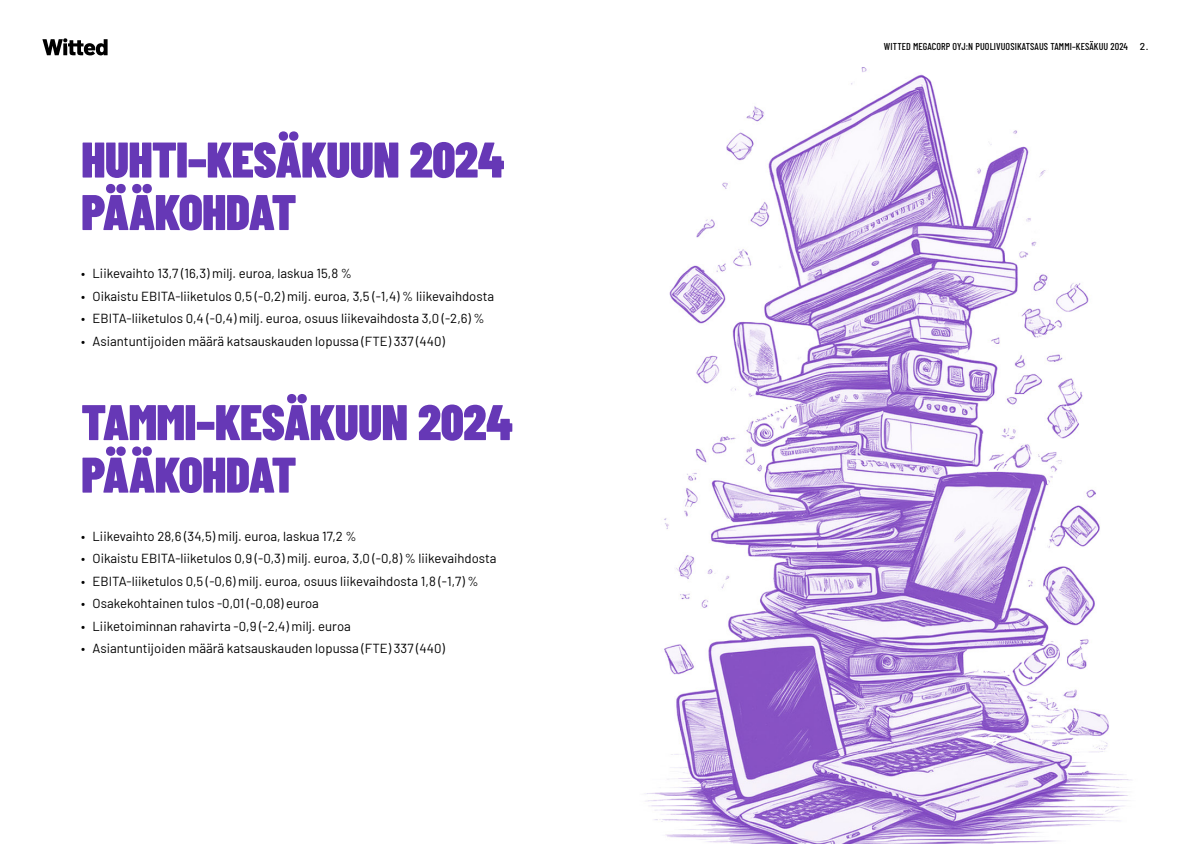
<style>
.page{position:relative;width:1188px;height:844px;background:#fff}
.page>*{position:absolute;margin:0;border:0;box-sizing:border-box;transform-origin:0 0}
.t1{font:900 50px/52.5px "Barlow Condensed";letter-spacing:-.015em;color:#6638b6}
.t2{font:13.12px "Barlow";color:#000}
.t3{font:500 10px "Barlow Condensed";letter-spacing:.01em;color:#000}
.s1{font-family:"Barlow"}
</style>
<div class="page">
<svg style="left:42px;top:38px;width:66px;height:17px"></svg>
<img style="left:47px;top:55px;width:1084px;height:789px">
<h1 class="t1" style="left:81px;top:131px;width:424px">HUHTI–KESÄKUUN 2024<br>PÄÄKOHDAT</h1>
<p class="t2" style="left:81px;top:264px;width:272px">• Liikevaihto 13,7 (16,3) milj. euroa, laskua 15,8 %</p>
<p class="t2" style="left:81px;top:286px;width:414px">• Oikaistu EBITA-liiketulos 0,5 (-0,2) milj. euroa, 3,5 (-1,4) % liikevaihdosta</p>
<p class="t2" style="left:81px;top:309px;width:405px">• EBITA-liiketulos 0,4 (-0,4) milj. euroa, osuus liikevaihdosta 3,0 (-2,6) %</p>
<p class="t2" style="left:81px;top:331px;width:365px">• Asiantuntijoiden määrä katsauskauden lopussa (FTE) 337 (440)</p>
<h1 class="t1" style="left:81px;top:394px;width:433px">TAMMI–KESÄKUUN 2024<br>PÄÄKOHDAT</h1>
<p class="t2" style="left:81px;top:526px;width:277px">• Liikevaihto 28,6 (34,5) milj. euroa, laskua 17,2 %</p>
<p class="t2" style="left:81px;top:549px;width:417px">• Oikaistu EBITA-liiketulos 0,9 (-0,3) milj. euroa, 3,0 (-0,8) % liikevaihdosta</p>
<p class="t2" style="left:81px;top:571px;width:399px">• EBITA-liiketulos 0,5 (-0,6) milj. euroa, osuus liikevaihdosta 1,8 (-1,7) %</p>
<p class="t2" style="left:81px;top:594px;width:239px">• Osakekohtainen tulos -0,01 (-0,08) euroa</p>
<p class="t2" style="left:81px;top:616px;width:271px">• Liiketoiminnan rahavirta -0,9 (-2,4) milj. euroa</p>
<p class="t2" style="left:81px;top:639px;width:365px">• Asiantuntijoiden määrä katsauskauden lopussa (FTE) 337 (440)</p>
<p class="t3" style="left:884px;top:39px;width:266px">WITTED MEGACORP OYJ:N PUOLIVUOSIKATSAUS TAMMI–KESÄKUU 2024 <span class="s1">2</span>.</p>
</div>
